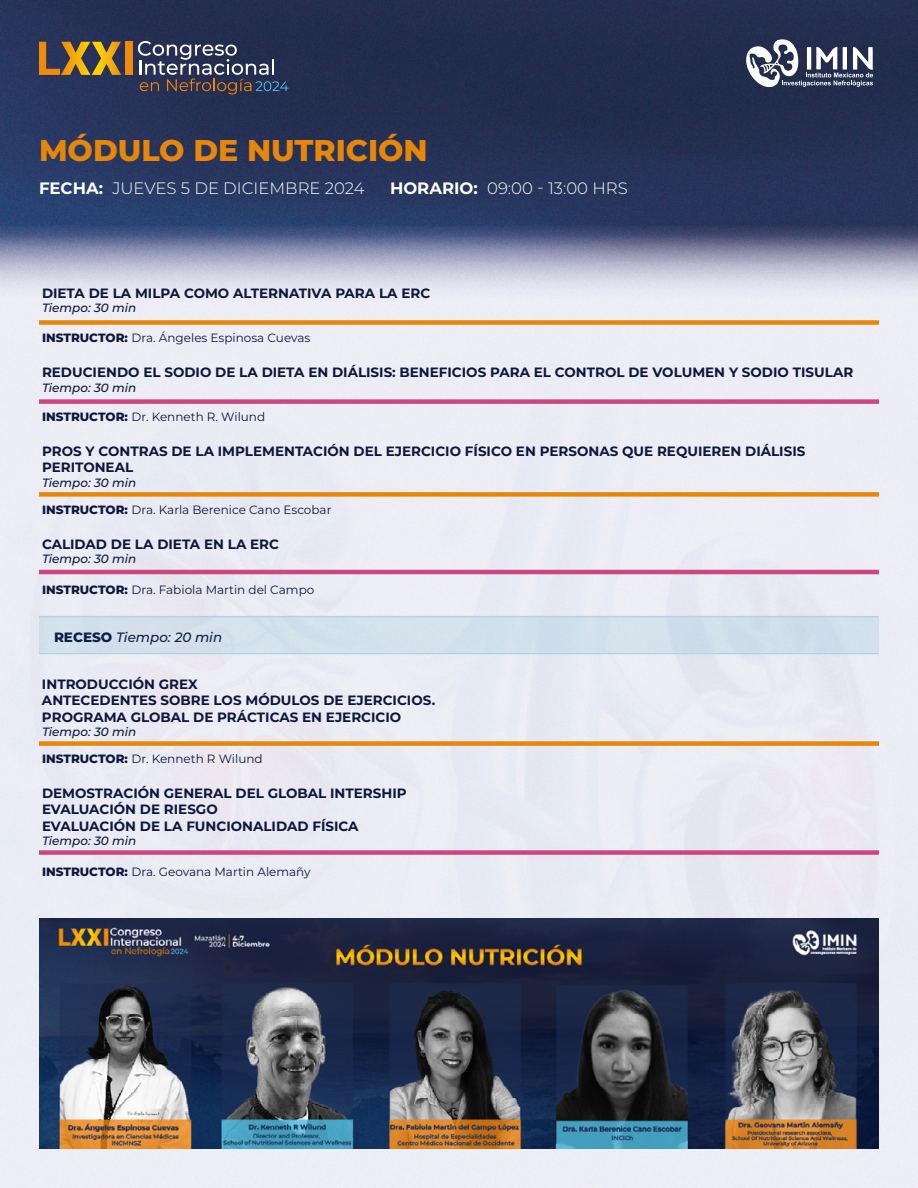
<style>
.page{position:relative;width:918px;height:1188px;background:#fff}
.page>*{position:absolute;margin:0;border:0;box-sizing:border-box;transform-origin:0 0}
.t1{font:800 30px "Montserrat";color:#e6870a}
.t2{font:300 16.5px "Montserrat";color:#fff}
.t3{font:700 13.5px/16.2px "Montserrat";color:#0d173d}
.t4{font:italic 500 13.5px "Montserrat";color:#0d173d}
.t5{font:12px "Montserrat";color:#0d173d}
.t6{font:italic 500 12px "Montserrat";color:#0d173d}
.s1{font-weight:700}
.s2{font-weight:800}
.s3{font-weight:800;font-style:normal}
</style>
<div class="page">
<img style="left:0;top:0;width:918px;height:1188px">
<svg style="left:39px;top:42px;width:82px;height:33px;background:#917030"></svg>
<div style="left:126px;top:42px;width:7px;height:33px;background:#f08a0a"></div>
<svg style="left:138px;top:41px;width:150px;height:53px;background:#4a4e65"></svg>
<svg style="left:744px;top:39px;width:129px;height:48px"></svg>
<div style="left:39px;top:320px;width:840px;height:5px;background:#e6870a"></div>
<div style="left:39px;top:399px;width:840px;height:5px;background:#cc4782"></div>
<div style="left:39px;top:492px;width:840px;height:5px;background:#e6870a"></div>
<div style="left:39px;top:741px;width:840px;height:5px;background:#e6870a"></div>
<hr style="left:39px;top:570px;width:840px;height:4px;background:#cc4782">
<div style="left:39px;top:850px;width:840px;height:5px;background:#cc4782"></div>
<div style="left:39px;top:616px;width:840px;height:38px;background:#d3e0eb"></div>
<img style="left:39px;top:918px;width:840px;height:231px">
<h1 class="t1" style="left:39px;top:128px;width:390px">MÓDULO DE NUTRICIÓN</h1>
<p class="t2" style="left:39px;top:177px;width:327px"><span class="s1">FECHA:</span> JUEVES 5 DE DICIEMBRE 2024</p>
<p class="t2" style="left:390px;top:177px;width:239px"><span class="s1">HORARIO:</span> 09:00 - 13:00 HRS</p>
<p class="t3" style="left:42px;top:285px;width:390px">DIETA DE LA MILPA COMO ALTERNATIVA PARA LA ERC</p>
<p class="t6" style="left:42px;top:300px;width:96px">Tiempo: 30 min</p>
<p class="t5" style="left:42px;top:329px;width:270px"><span class="s2">INSTRUCTOR:</span> Dra. Ángeles Espinosa Cuevas</p>
<p class="t3" style="left:42px;top:364px;width:813px">REDUCIENDO EL SODIO DE LA DIETA EN DIÁLISIS: BENEFICIOS PARA EL CONTROL DE VOLUMEN Y SODIO TISULAR</p>
<p class="t6" style="left:42px;top:379px;width:96px">Tiempo: 30 min</p>
<p class="t5" style="left:42px;top:408px;width:225px"><span class="s2">INSTRUCTOR:</span> Dr. Kenneth R. Wilund</p>
<p class="t3" style="left:42px;top:443px;width:765px">PROS Y CONTRAS DE LA IMPLEMENTACIÓN DEL EJERCICIO FÍSICO EN PERSONAS QUE REQUIEREN DIÁLISIS<br>PERITONEAL</p>
<p class="t6" style="left:42px;top:474px;width:96px">Tiempo: 30 min</p>
<p class="t5" style="left:42px;top:501px;width:291px"><span class="s2">INSTRUCTOR:</span> Dra. Karla Berenice Cano Escobar</p>
<p class="t3" style="left:42px;top:536px;width:239px">CALIDAD DE LA DIETA EN LA ERC</p>
<p class="t6" style="left:42px;top:551px;width:96px">Tiempo: 30 min</p>
<p class="t5" style="left:42px;top:582px;width:274px"><span class="s2">INSTRUCTOR:</span> Dra. Fabiola Martin del Campo</p>
<p class="t4" style="left:54px;top:627px;width:170px"><span class="s3">RECESO</span> Tiempo: 20 min</p>
<p class="t3" style="left:42px;top:676px;width:395px">INTRODUCCIÓN GREX<br>ANTECEDENTES SOBRE LOS MÓDULOS DE EJERCICIOS.<br>PROGRAMA GLOBAL DE PRÁCTICAS EN EJERCICIO</p>
<p class="t6" style="left:42px;top:723px;width:96px">Tiempo: 30 min</p>
<p class="t5" style="left:42px;top:750px;width:222px"><span class="s2">INSTRUCTOR:</span> Dr. Kenneth R Wilund</p>
<p class="t3" style="left:42px;top:785px;width:366px">DEMOSTRACIÓN GENERAL DEL GLOBAL INTERSHIP<br>EVALUACIÓN DE RIESGO<br>EVALUACIÓN DE LA FUNCIONALIDAD FÍSICA</p>
<p class="t6" style="left:42px;top:832px;width:96px">Tiempo: 30 min</p>
<p class="t5" style="left:42px;top:864px;width:270px"><span class="s2">INSTRUCTOR:</span> Dra. Geovana Martin Alemañy</p>
</div>
